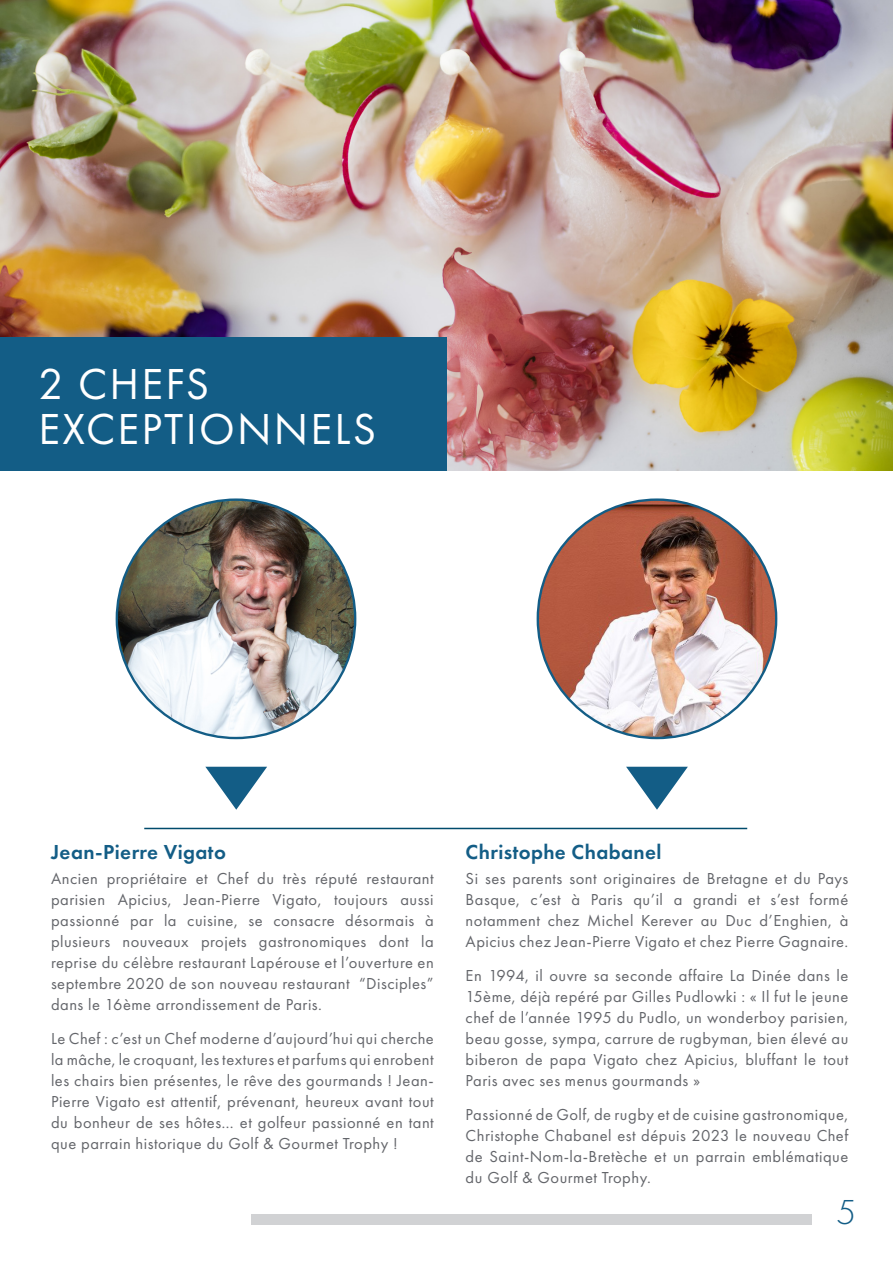
<style>
.page{position:relative;width:893px;height:1263px;background:#fff}
.page>*{position:absolute;margin:0;border:0;box-sizing:border-box;transform-origin:0 0}
.t1{font:45px "Futura PT";letter-spacing:.05em;color:#fff}
.t2{font:300 36px "Futura PT";color:#135d86}
.t3{font:600 21px "Futura PT";letter-spacing:.02em;color:#135d86}
.t4{font:16.5px/21px "Futura PT";letter-spacing:.03em;color:#63656a;text-align:justify}
</style>
<div class="page">
<img style="left:0;top:0;width:893px;height:471px">
<div style="left:0;top:337px;width:446px;height:134px;background:#135d86"></div>
<div style="left:252px;top:1214px;width:560px;height:11px;background:#d1d2d4"></div>
<img style="left:117px;top:500px;width:238px;height:238px;border-radius:119px">
<hr style="left:144px;top:828px;width:603px;height:1px;background:#004b6c">
<svg style="left:205px;top:767px;width:62px;height:43px"></svg>
<img style="left:538px;top:500px;width:238px;height:238px;border-radius:119px">
<svg style="left:626px;top:767px;width:62px;height:43px"></svg>
<p class="t1" style="left:38px;top:357px;width:172px">2 CHEFS</p>
<p class="t1" style="left:38px;top:402px;width:339px">EXCEPTIONNELS</p>
<p class="t3" style="left:51px;top:838px;width:176px">Jean-Pierre Vigato</p>
<p class="t4" style="left:51px;top:868px;width:384px">Ancien propriétaire et Chef du très réputé restaurant parisien Apicius, Jean-Pierre Vigato, toujours aussi passionné par la cuisine, se consacre désormais à plusieurs nouveaux projets gastronomiques dont la reprise du célèbre restaurant Lapérouse et l’ouverture en septembre 2020 de son nouveau restaurant “Disciples” dans le 16ème arrondissement de Paris.</p>
<p class="t4" style="left:51px;top:1028px;width:384px">Le Chef : c’est un Chef moderne d’aujourd’hui qui cherche la mâche, le croquant, les textures et parfums qui enrobent les chairs bien présentes, le rêve des gourmands ! Jean-Pierre Vigato est attentif, prévenant, heureux avant tout du bonheur de ses hôtes… et golfeur passionné en tant que parrain historique du Golf &amp; Gourmet Trophy !</p>
<p class="t3" style="left:466px;top:838px;width:197px">Christophe Chabanel</p>
<p class="t4" style="left:466px;top:868px;width:384px">Si ses parents sont originaires de Bretagne et du Pays Basque, c’est à Paris qu’il a grandi et s’est formé notamment chez Michel Kerever au Duc d’Enghien, à Apicius chez Jean-Pierre Vigato et chez Pierre Gagnaire.</p>
<p class="t4" style="left:466px;top:965px;width:384px">En 1994, il ouvre sa seconde affaire La Dinée dans le 15ème, déjà repéré par Gilles Pudlowki : « Il fut le jeune chef de l’année 1995 du Pudlo, un wonderboy parisien, beau gosse, sympa, carrure de rugbyman, bien élevé au biberon de papa Vigato chez Apicius, bluffant le tout Paris avec ses menus gourmands »</p>
<p class="t4" style="left:466px;top:1103px;width:384px">Passionné de Golf, de rugby et de cuisine gastronomique, Christophe Chabanel est dépuis 2023 le nouveau Chef de Saint-Nom-la-Bretèche et un parrain emblématique du Golf &amp; Gourmet Trophy.</p>
<p class="t2" style="left:836px;top:1192px;width:21px">5</p>
</div>
